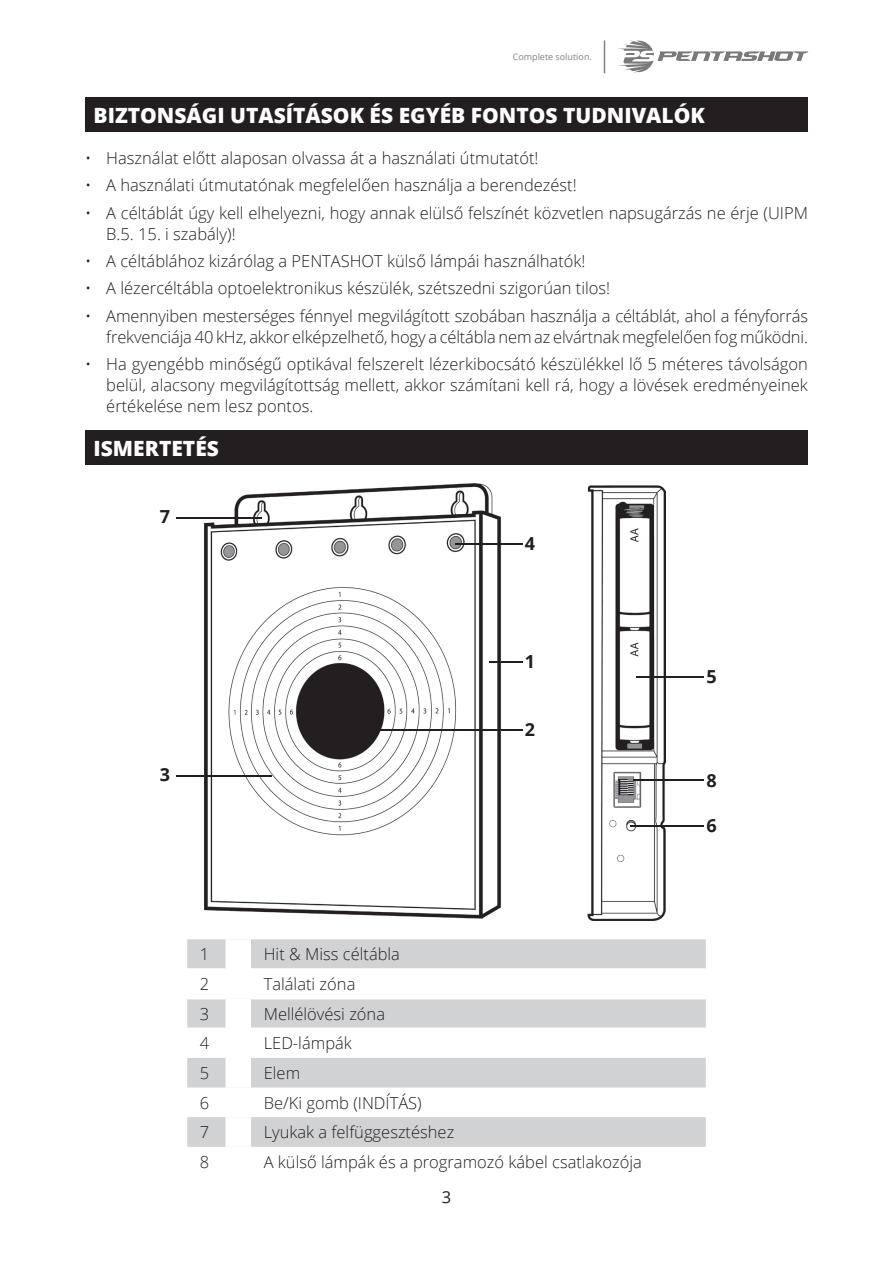
<style>
.page{position:relative;width:893px;height:1263px;background:#fff}
.page>*{position:absolute;margin:0;border:0;box-sizing:border-box;transform-origin:0 0}
.t1{font:800 21px "Open Sans";color:#fff}
.t2{font:700 18px "Open Sans";color:#231f20}
.t3{font:300 16.5px/21px "Open Sans";color:#231f20}
.t4{font:16.5px "Open Sans";color:#231f20}
.t5{font:9px "Open Sans";color:#808285}
</style>
<div class="page">
<svg style="left:618px;top:40px;width:190px;height:33px"></svg>
<hr style="left:604px;top:40px;width:1px;height:33px;background:#808285">
<div style="left:85px;top:98px;width:723px;height:34px;background:#231f20"></div>
<div style="left:85px;top:431px;width:723px;height:34px;background:#231f20"></div>
<img style="left:205px;top:483px;width:460px;height:437px">
<hr style="left:489px;top:661px;width:33px;height:1px;background:#231f20">
<hr style="left:176px;top:518px;width:86px;height:1px;background:#231f20">
<hr style="left:346px;top:729px;width:176px;height:1px;background:#231f20">
<hr style="left:455px;top:543px;width:67px;height:1px;background:#231f20">
<hr style="left:633px;top:780px;width:71px;height:1px;background:#231f20">
<hr style="left:630px;top:825px;width:74px;height:2px;background:#231f20">
<hr style="left:636px;top:677px;width:68px;height:1px;background:#231f20">
<hr style="left:176px;top:775px;width:96px;height:1px;background:#231f20">
<svg style="left:187px;top:939px;width:519px;height:208px;fill:#d1d2d4"></svg>
<hr style="left:187px;top:968px;width:38px;height:2px;background:#fff">
<hr style="left:251px;top:968px;width:455px;height:2px;background:#fff">
<hr style="left:187px;top:998px;width:38px;height:1px;background:#fff">
<hr style="left:251px;top:998px;width:455px;height:1px;background:#fff">
<hr style="left:187px;top:1027px;width:38px;height:2px;background:#fff">
<hr style="left:251px;top:1027px;width:455px;height:2px;background:#fff">
<div style="left:225px;top:939px;width:26px;height:30px;background:#fff"></div>
<div style="left:225px;top:969px;width:26px;height:30px;background:#fff"></div>
<div style="left:225px;top:999px;width:26px;height:29px;background:#fff"></div>
<div style="left:225px;top:1028px;width:26px;height:30px;background:#fff"></div>
<div style="left:225px;top:1058px;width:26px;height:29px;background:#fff"></div>
<div style="left:225px;top:1087px;width:26px;height:30px;background:#fff"></div>
<div style="left:225px;top:1117px;width:26px;height:30px;background:#fff"></div>
<p class="t5" style="left:513px;top:50px;width:81px">Complete solution.</p>
<p class="t1" style="left:94px;top:99px;width:613px">BIZTONSÁGI UTASÍTÁSOK ÉS EGYÉB FONTOS TUDNIVALÓK</p>
<p class="t3" style="left:85px;top:147px;width:455px">• Használat előtt alaposan olvassa át a használati útmutatót!</p>
<p class="t3" style="left:85px;top:174px;width:493px">• A használati útmutatónak megfelelően használja a berendezést!</p>
<p class="t3" style="left:106px;top:202px;width:703px;text-indent:-21px">• A céltáblát úgy kell elhelyezni, hogy annak elülső felszínét közvetlen napsugárzás ne érje (UIPM<br>B.5. 15. i szabály)!</p>
<p class="t3" style="left:85px;top:250px;width:502px">• A céltáblához kizárólag a PENTASHOT külső lámpái használhatók!</p>
<p class="t3" style="left:85px;top:277px;width:527px">• A lézercéltábla optoelektronikus készülék, szétszedni szigorúan tilos!</p>
<p class="t3" style="left:85px;top:305px;width:724px;text-align:right">• Amennyiben mesterséges fénnyel megvilágított szobában használja a céltáblát, ahol a fényforrás frekvenciája 40 kHz, akkor elképzelhető, hogy a céltábla nem az elvártnak megfelelően fog működni.</p>
<p class="t3" style="left:106px;top:353px;width:703px;text-align:justify;text-indent:-21px">• Ha gyengébb minőségű optikával felszerelt lézerkibocsátó készülékkel lő 5 méteres távolságon belül, alacsony megvilágítottság mellett, akkor számítani kell rá, hogy a lövések eredményeinek értékelése nem lesz pontos.</p>
<p class="t1" style="left:94px;top:432px;width:127px">ISMERTETÉS</p>
<p class="t2" style="left:160px;top:504px;width:12px">7</p>
<p class="t2" style="left:160px;top:761px;width:12px">3</p>
<p class="t2" style="left:525px;top:531px;width:12px">4</p>
<p class="t2" style="left:525px;top:649px;width:12px">1</p>
<p class="t2" style="left:525px;top:717px;width:12px">2</p>
<p class="t3" style="left:200px;top:943px;width:11px">1</p>
<p class="t3" style="left:264px;top:943px;width:138px">Hit &amp; Miss céltábla</p>
<p class="t3" style="left:200px;top:973px;width:11px">2</p>
<p class="t3" style="left:264px;top:973px;width:93px">Találati zóna</p>
<p class="t3" style="left:200px;top:1003px;width:11px">3</p>
<p class="t3" style="left:264px;top:1003px;width:123px">Mellélövési zóna</p>
<p class="t3" style="left:200px;top:1032px;width:11px">4</p>
<p class="t3" style="left:264px;top:1032px;width:90px">LED-lámpák</p>
<p class="t3" style="left:200px;top:1062px;width:11px">5</p>
<p class="t3" style="left:264px;top:1062px;width:38px">Elem</p>
<p class="t3" style="left:200px;top:1092px;width:11px">6</p>
<p class="t3" style="left:264px;top:1092px;width:159px">Be/Ki gomb (INDÍTÁS)</p>
<p class="t3" style="left:200px;top:1121px;width:11px">7</p>
<p class="t3" style="left:264px;top:1121px;width:192px">Lyukak a felfüggesztéshez</p>
<p class="t3" style="left:200px;top:1151px;width:11px">8</p>
<p class="t3" style="left:264px;top:1151px;width:380px">A külső lámpák és a programozó kábel csatlakozója</p>
<p class="t4" style="left:442px;top:1185px;width:11px">3</p>
<p class="t2" style="left:706px;top:664px;width:12px">5</p>
<p class="t2" style="left:706px;top:767px;width:12px">8</p>
<p class="t2" style="left:706px;top:813px;width:12px">6</p>
</div>
